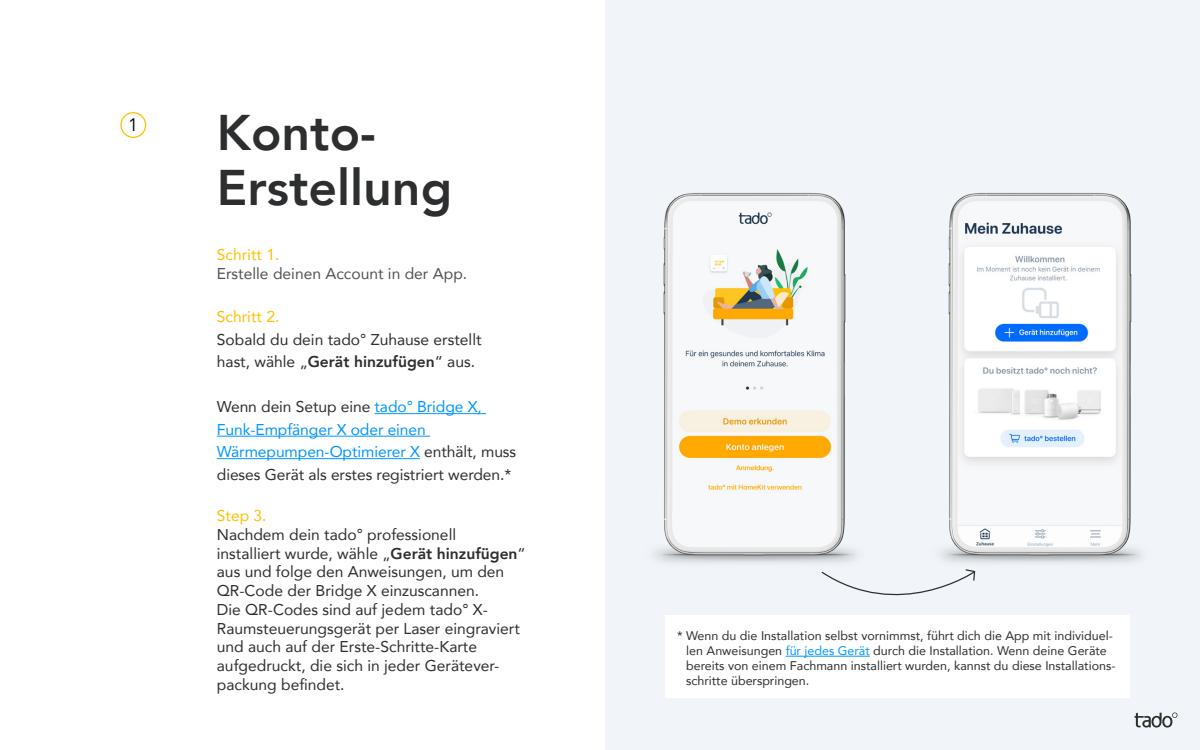
<style>
.page{position:relative;width:1200px;height:750px;background:#fff}
.page>*{position:absolute;margin:0;border:0;box-sizing:border-box;transform-origin:0 0}
.t1{font:800 50px/55px "Avenir";color:#2c2e2f}
.t2{font:18.06px "Avenir";color:#000}
.t3{font:15.62px/18.8px "Avenir";color:#2c2e2f}
.t4{font:15.62px "Avenir";color:#4f5353}
.t5{font:15.62px "Avenir";color:#ffbe00}
.t6{font:12.5px/15px "Avenir";color:#2c2e2f}
.s1{font-weight:800}
.s2{color:#0096ff}
</style>
<div class="page">
<div style="left:606px;top:0;width:594px;height:750px;background:#f1f5f9"></div>
<svg style="left:1135px;top:712px;width:42px;height:16px"></svg>
<div style="left:665px;top:615px;width:465px;height:83px;background:#fff"></div>
<hr style="left:786px;top:656px;width:84px;height:1px;background:#0096ff">
<img style="left:655px;top:193px;width:202px;height:370px">
<img style="left:940px;top:193px;width:202px;height:370px">
<img style="left:673px;top:201px;width:164px;height:346px">
<img style="left:958px;top:201px;width:164px;height:346px">
<hr style="left:375px;top:413px;width:111px;height:1px;background:#0096ff">
<hr style="left:217px;top:436px;width:213px;height:1px;background:#0096ff">
<hr style="left:217px;top:458px;width:203px;height:1px;background:#0096ff">
<svg style="left:821px;top:569px;width:155px;height:27px"></svg>
<div style="left:120px;top:112px;width:26px;height:26px;border:1px solid #ffbe00;border-radius:50%"></div>
<p class="t2" style="left:128px;top:114px;width:12px">1</p>
<h1 class="t1" style="left:217px;top:105px;width:237px">Konto-<br>Erstellung</h1>
<p class="t5" style="left:217px;top:242px;width:64px">Schritt 1.</p>
<p class="t4" style="left:217px;top:261px;width:252px">Erstelle deinen Account in der App.</p>
<p class="t5" style="left:217px;top:305px;width:64px">Schritt 2.</p>
<p class="t3" style="left:217px;top:328px;width:266px;line-height:22.5px">Sobald du dein tado° Zuhause erstellt hast, wähle „<span class="s1">Gerät hinzufügen</span>“ aus.</p>
<p class="t3" style="left:217px;top:395px;width:301px;line-height:22.5px">Wenn dein Setup eine <span class="s2">tado° Bridge X, Funk-Empfänger X oder einen Wärmepumpen-Optimierer X</span> enthält, muss dieses Gerät als erstes registriert werden.*</p>
<p class="t5" style="left:217px;top:503px;width:51px">Step 3.</p>
<p class="t3" style="left:217px;top:525px;width:310px">Nachdem dein tado° professionell<br>installiert wurde, wähle „<span class="s1">Gerät hinzufügen</span>“ aus und folge den Anweisungen, um den QR-Code der Bridge X einzuscannen.<br>Die QR-Codes sind auf jedem tado° X-Raumsteuerungsgerät per Laser eingraviert und auch auf der Erste-Schritte-Karte aufgedruckt, die sich in jeder Gerätever&shy;packung befindet.</p>
<p class="t6" style="left:686px;top:628px;width:431px;text-indent:-9px">* Wenn du die Installation selbst vornimmst, führt dich die App mit individuel&shy;len Anweisungen <span class="s2">für jedes Gerät</span> durch die Installation. Wenn deine Geräte bereits von einem Fachmann installiert wurden, kannst du diese Installations&shy;schritte überspringen.</p>
</div>
